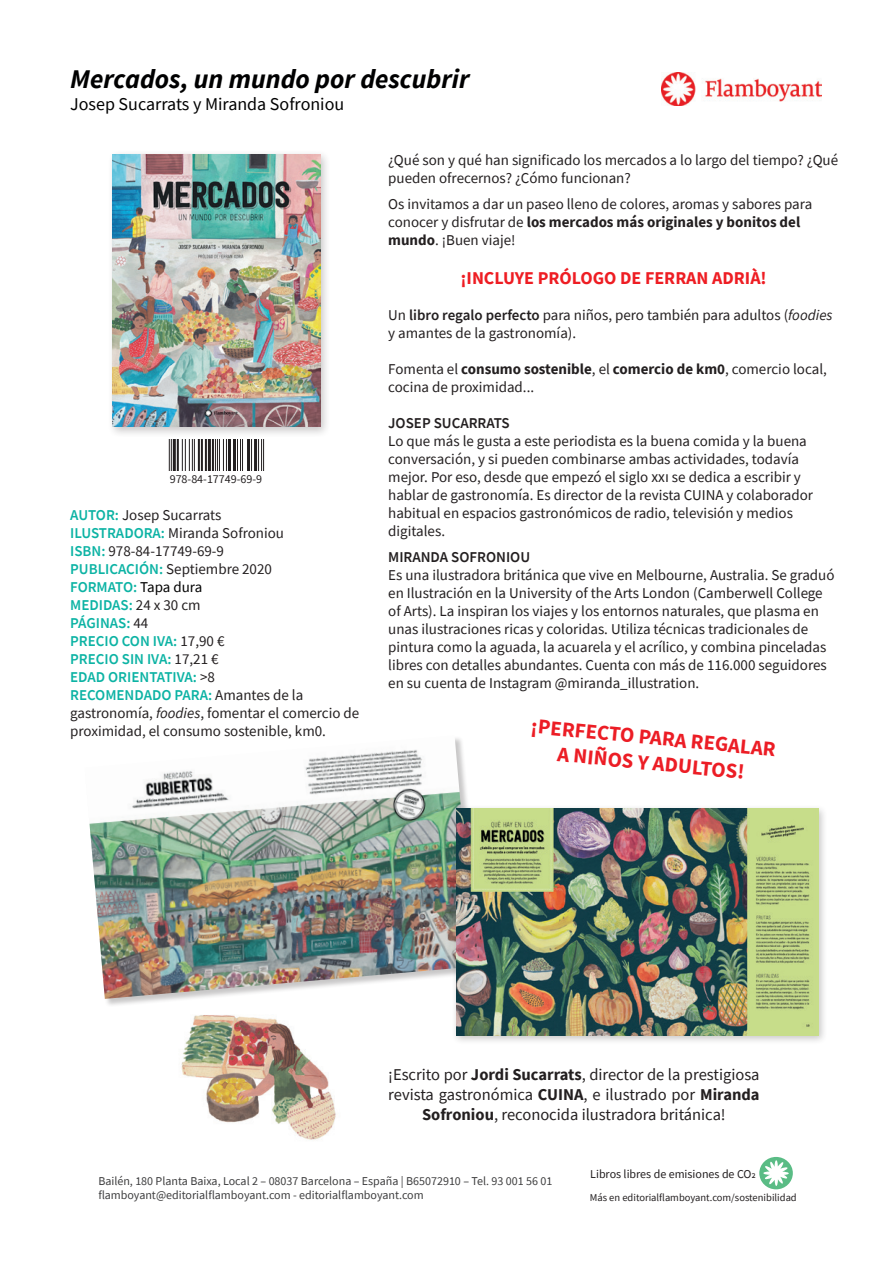
<style>
.page{position:relative;width:893px;height:1263px;background:#fff}
.page>*{position:absolute;margin:0;border:0;box-sizing:border-box;transform-origin:0 0}
.t1{font:italic 700 27px "Source Sans Pro";color:#000001}
.t2{font:700 21px/25.7px "Source Sans Pro";color:#ec1d25;text-align:center}
.t3{font:18px "Source Sans Pro";color:#000001}
.t4{font:700 18px "Source Sans Pro";color:#ee1d23}
.t5{font:16.5px/19.8px "Source Sans Pro";color:#231f20;text-align:center}
.t6{font:15px/18px "Source Sans Pro";color:#231f20}
.t7{font:600 15px "Source Sans Pro";color:#231f20}
.t8{font:12px/14.4px "Source Sans Pro";color:#3e3e3f}
.t9{font:12px "Source Sans Pro";color:#231f20}
.t10{font:11.25px "Arial";letter-spacing:.05em;color:#231f20}
.t11{font:10.5px "Source Sans Pro";color:#231f20}
.s1{font-weight:600;color:#0cb3a4}
.s2{color:#000001}
.s3{font-style:italic}
.s4{font-weight:700}
.s5{font-weight:600}
</style>
<div class="page">
<img style="left:181px;top:1015px;width:155px;height:125px">
<div style="left:85px;top:735px;width:398px;height:272px;background:#231f20;opacity:.25"></div>
<img style="left:85px;top:735px;width:390px;height:264px">
<img style="left:661px;top:72px;width:161px;height:33px">
<svg style="left:759px;top:1157px;width:34px;height:32px"></svg>
<hr style="left:169px;top:439px;width:1px;height:32px;background:#231f20">
<hr style="left:171px;top:439px;width:1px;height:32px;background:#231f20">
<hr style="left:173px;top:439px;width:3px;height:32px;background:#231f20">
<hr style="left:177px;top:439px;width:2px;height:32px;background:#231f20">
<hr style="left:182px;top:439px;width:1px;height:32px;background:#231f20">
<hr style="left:185px;top:439px;width:1px;height:32px;background:#231f20">
<hr style="left:189px;top:439px;width:1px;height:32px;background:#231f20">
<hr style="left:192px;top:439px;width:1px;height:32px;background:#231f20">
<hr style="left:194px;top:439px;width:1px;height:32px;background:#231f20">
<hr style="left:198px;top:439px;width:2px;height:32px;background:#231f20">
<hr style="left:201px;top:439px;width:2px;height:32px;background:#231f20">
<hr style="left:205px;top:439px;width:2px;height:32px;background:#231f20">
<hr style="left:208px;top:439px;width:3px;height:32px;background:#231f20">
<hr style="left:212px;top:439px;width:2px;height:32px;background:#231f20">
<hr style="left:215px;top:439px;width:1px;height:32px;background:#231f20">
<hr style="left:217px;top:439px;width:1px;height:32px;background:#231f20">
<hr style="left:219px;top:439px;width:1px;height:32px;background:#231f20">
<hr style="left:223px;top:439px;width:1px;height:32px;background:#231f20">
<hr style="left:226px;top:439px;width:1px;height:32px;background:#231f20">
<hr style="left:228px;top:439px;width:3px;height:32px;background:#231f20">
<hr style="left:233px;top:439px;width:3px;height:32px;background:#231f20">
<hr style="left:237px;top:439px;width:1px;height:32px;background:#231f20">
<hr style="left:240px;top:439px;width:1px;height:32px;background:#231f20">
<hr style="left:242px;top:439px;width:1px;height:32px;background:#231f20">
<hr style="left:247px;top:439px;width:3px;height:32px;background:#231f20">
<hr style="left:251px;top:439px;width:1px;height:32px;background:#231f20">
<hr style="left:254px;top:439px;width:3px;height:32px;background:#231f20">
<hr style="left:258px;top:439px;width:1px;height:32px;background:#231f20">
<hr style="left:261px;top:439px;width:1px;height:32px;background:#231f20">
<hr style="left:263px;top:439px;width:1px;height:32px;background:#231f20">
<div style="left:107px;top:149px;width:225px;height:289px;background:#231f20;opacity:.25"></div>
<img style="left:113px;top:154px;width:207px;height:273px">
<div style="left:452px;top:804px;width:376px;height:241px;background:#231f20;opacity:.25"></div>
<img style="left:456px;top:809px;width:362px;height:226px">
<h1 class="t1" style="left:70px;top:61px;width:401px">Mercados, un mundo por descubrir</h1>
<p class="t3" style="left:70px;top:92px;width:276px">Josep Sucarrats y Miranda Sofroniou</p>
<p class="t9" style="left:170px;top:471px;width:94px">978-84-17749-69-9</p>
<p class="t10" style="left:160px;top:472px;width:101px">9 788417 749699</p>
<p class="t6" style="left:70px;top:506px;width:291px"><span class="s1">AUTOR:</span> Josep Sucarrats<br><span class="s1">ILUSTRADORA:</span> Miranda Sofroniou<br><span class="s1">ISBN:</span> 978-84-17749-69-9<br><span class="s1">PUBLICACIÓN:</span> Septiembre 2020<br><span class="s1">FORMATO:</span> <span class="s2">Tapa dura<br></span><span class="s1">MEDIDAS:</span> 24 x 30 cm<br><span class="s1">PÁGINAS:</span> 44<br><span class="s1">PRECIO CON IVA:</span> 17,90 €<br><span class="s1">PRECIO SIN IVA:</span> 17,21 €<br><span class="s1">EDAD ORIENTATIVA:</span> &gt;8<br><span class="s1">RECOMENDADO PARA:</span> Amantes de la gastronomía, <span class="s3">foodies</span>, fomentar el comercio de proximidad, el consumo sostenible, km0.</p>
<p class="t6" style="left:388px;top:151px;width:451px">¿Qué son y qué han significado los mercados a lo largo del tiempo? ¿Qué pueden ofrecernos? ¿Cómo funcionan?</p>
<p class="t6" style="left:388px;top:195px;width:426px">Os invitamos a dar un paseo lleno de colores, aromas y sabores para conocer y disfrutar de <span class="s4">los mercados más originales y bonitos del mundo</span>. ¡Buen viaje!</p>
<p class="t4" style="left:460px;top:266px;width:308px">¡INCLUYE PRÓLOGO DE FERRAN ADRIÀ!</p>
<p class="t6" style="left:388px;top:306px;width:446px">Un <span class="s5">libro regalo perfecto</span> para niños, pero también para adultos (<span class="s3">foodies </span>y amantes de la gastronomía).</p>
<p class="t6" style="left:388px;top:360px;width:440px">Fomenta el <span class="s4">consumo sostenible</span>, el <span class="s4">comercio de km0</span>, comercio local, cocina de proximidad...</p>
<p class="t7" style="left:388px;top:413px;width:123px">JOSEP SUCARRATS</p>
<p class="t6" style="left:388px;top:432px;width:426px">Lo que más le gusta a este periodista es la buena comida y la buena conversación, y si pueden combinarse ambas actividades, todavía mejor. Por eso, desde que empezó el siglo xxi se dedica a escribir y hablar de gastronomía. Es director de la revista CUINA y colaborador habitual en espacios gastronómicos de radio, televisión y medios digitales.</p>
<p class="t7" style="left:388px;top:547px;width:143px">MIRANDA SOFRONIOU</p>
<p class="t6" style="left:388px;top:566px;width:448px">Es una ilustradora británica que vive en Melbourne, Australia. Se graduó en Ilustración en la University of the Arts London (Camberwell College of Arts). La inspiran los viajes y los entornos naturales, que plasma en unas ilustraciones ricas y coloridas. Utiliza técnicas tradicionales de pintura como la aguada, la acuarela y el acrílico, y combina pinceladas libres con detalles abundantes. Cuenta con más de 116.000 seguidores en su cuenta de Instagram @miranda_illustration.</p>
<h2 class="t2" style="left:532px;top:714px;width:247px;rotate:5deg">¡PERFECTO PARA REGALAR<br>A NIÑOS Y ADULTOS!</h2>
<p class="t5" style="left:388px;top:1064px;width:373px">¡Escrito por <span class="s4">Jordi Sucarrats</span>, director de la prestigiosa revista gastronómica <span class="s4">CUINA</span>, e ilustrado por <span class="s4">Miranda<br>Sofroniou</span>, reconocida ilustradora británica!</p>
<p class="t8" style="left:98px;top:1173px;width:456px">Bailén, 180 Planta Baixa, Local 2 – 08037 Barcelona – España | B65072910 – Tel. 93 001 56 01 flamboyant@editorialflamboyant.com - editorialflamboyant.com</p>
<p class="t9" style="left:590px;top:1166px;width:167px">Libros libres de emisiones de CO2</p>
<p class="t11" style="left:590px;top:1191px;width:208px">Más en editorialflamboyant.com/sostenibilidad</p>
</div>
